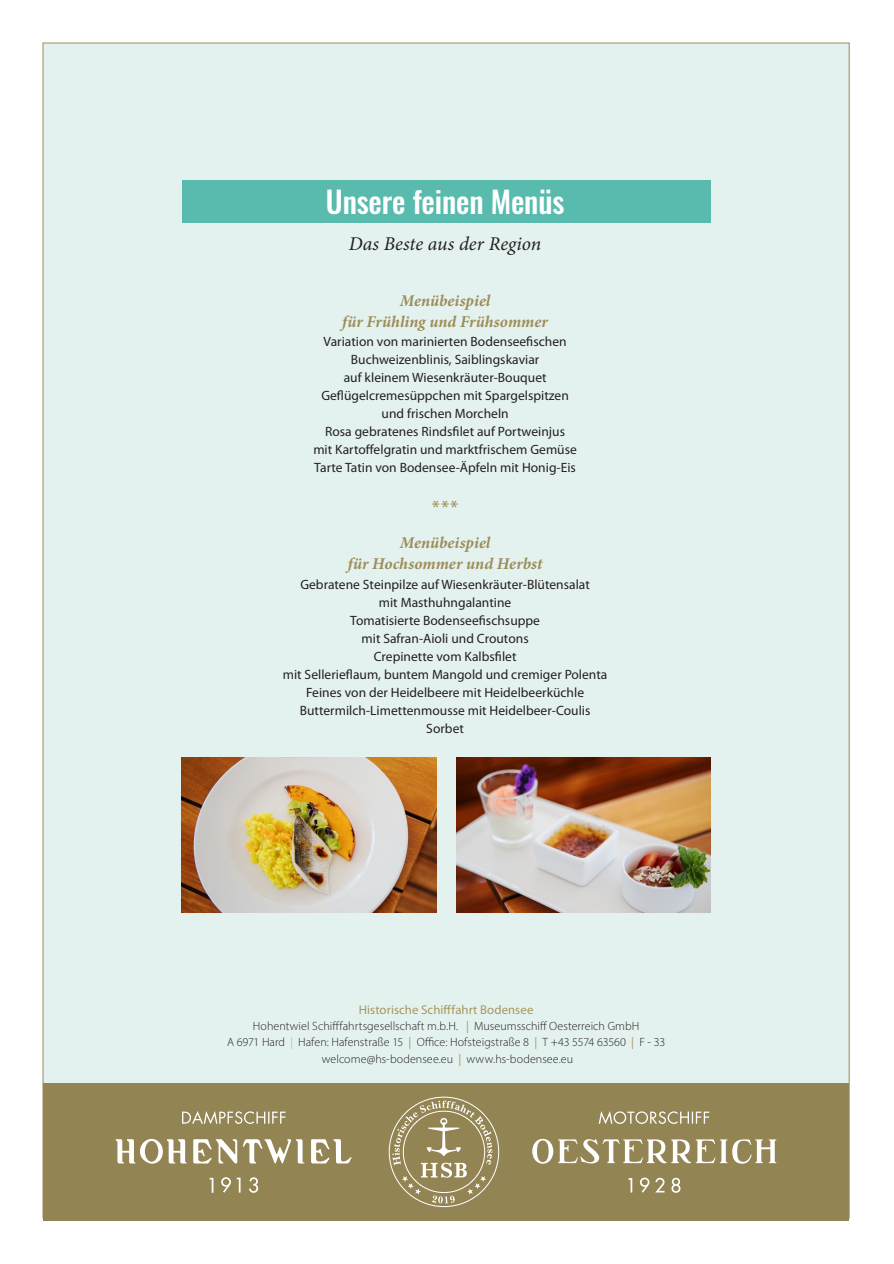
<style>
.page{position:relative;width:894px;height:1264px;background:#fff}
.page>*{position:absolute;margin:0;border:0;box-sizing:border-box;transform-origin:0 0}
.Headline_Oswald{font:500 30px "Oswald";letter-spacing:-.005em;color:#fff}
.Headline_Oswald-2{font:italic 19.5px "Minion Pro";color:#231f20}
.t1{font:19.5px "Myriad Pro";color:#9c8c58}
.Zwueber_Bold_Gold_ze{font:italic 700 16.5px "Minion Pro";color:#9c8c58}
.Menü_Fießtext_Blocks{font:13.5px "Myriad Pro";color:#231f20}
.t2{font:12.75px "Myriad Pro";letter-spacing:.01em;color:#a8965d}
.t3{font:300 12px/16.2px "Myriad Pro";letter-spacing:.005em;color:#231f20;text-align:center}
.s1{font-weight:400;color:#a8965d}
.s2{color:#a8a9ad}
</style>
<div class="page">
<div style="left:43px;top:43px;width:806px;height:1175px;background:#e4f2ef"></div>
<img style="left:182px;top:758px;width:254px;height:154px">
<img style="left:457px;top:758px;width:253px;height:154px">
<div style="left:182px;top:180px;width:528px;height:43px;background:#58bbae"></div>
<div style="left:43px;top:1083px;width:806px;height:138px;background:#938453"></div>
<svg style="left:193px;top:1139px;width:44px;height:24px"></svg>
<svg style="left:243px;top:1139px;width:62px;height:24px"></svg>
<svg style="left:116px;top:1139px;width:71px;height:25px"></svg>
<svg style="left:311px;top:1139px;width:41px;height:24px"></svg>
<svg style="left:209px;top:1178px;width:4px;height:15px"></svg>
<svg style="left:221px;top:1177px;width:20px;height:16px"></svg>
<svg style="left:249px;top:1177px;width:9px;height:16px"></svg>
<svg style="left:182px;top:1111px;width:104px;height:13px"></svg>
<svg style="left:532px;top:1139px;width:244px;height:25px"></svg>
<svg style="left:628px;top:1178px;width:4px;height:14px"></svg>
<svg style="left:655px;top:1178px;width:9px;height:14px"></svg>
<svg style="left:671px;top:1178px;width:9px;height:15px"></svg>
<svg style="left:640px;top:1177px;width:9px;height:15px"></svg>
<svg style="left:599px;top:1111px;width:110px;height:13px"></svg>
<svg style="left:389px;top:1096px;width:110px;height:111px"></svg>
<p class="Headline_Oswald" style="left:326px;top:186px;width:240px">Unsere feinen Menüs</p>
<p class="Headline_Oswald-2" style="left:349px;top:230px;width:194px">Das Beste aus der Region</p>
<p class="Zwueber_Bold_Gold_ze" style="left:400px;top:289px;width:92px">Menübeispiel</p>
<p class="Zwueber_Bold_Gold_ze" style="left:342px;top:310px;width:207px">für Frühling und Frühsommer</p>
<p class="Menü_Fießtext_Blocks" style="left:324px;top:335px;width:245px">Variation von marinierten Bodenseefischen</p>
<p class="Menü_Fießtext_Blocks" style="left:351px;top:353px;width:190px">Buchweizenblinis, Saiblingskaviar</p>
<p class="Menü_Fießtext_Blocks" style="left:344px;top:371px;width:204px">auf kleinem Wiesenkräuter-Bouquet</p>
<p class="Menü_Fießtext_Blocks" style="left:321px;top:389px;width:249px">Geflügelcremesüppchen mit Spargelspitzen</p>
<p class="Menü_Fießtext_Blocks" style="left:381px;top:407px;width:129px">und frischen Morcheln</p>
<p class="Menü_Fießtext_Blocks" style="left:325px;top:425px;width:241px">Rosa gebratenes Rindsfilet auf Portweinjus</p>
<p class="Menü_Fießtext_Blocks" style="left:313px;top:443px;width:265px">mit Kartoffelgratin und marktfrischem Gemüse</p>
<p class="Menü_Fießtext_Blocks" style="left:314px;top:461px;width:263px">Tarte Tatin von Bodensee-Äpfeln mit Honig-Eis</p>
<p class="t1" style="left:432px;top:497px;width:28px">***</p>
<p class="Zwueber_Bold_Gold_ze" style="left:400px;top:531px;width:92px">Menübeispiel</p>
<p class="Zwueber_Bold_Gold_ze" style="left:348px;top:552px;width:196px">für Hochsommer und Herbst</p>
<p class="Menü_Fießtext_Blocks" style="left:300px;top:577px;width:291px">Gebratene Steinpilze auf Wiesenkräuter-Blütensalat</p>
<p class="Menü_Fießtext_Blocks" style="left:379px;top:595px;width:134px">mit Masthuhngalantine</p>
<p class="Menü_Fießtext_Blocks" style="left:350px;top:613px;width:191px">Tomatisierte Bodenseefischsuppe</p>
<p class="Menü_Fießtext_Blocks" style="left:362px;top:631px;width:169px">mit Safran-Aioli und Croutons</p>
<p class="Menü_Fießtext_Blocks" style="left:374px;top:649px;width:144px">Crepinette vom Kalbsfilet</p>
<p class="Menü_Fießtext_Blocks" style="left:283px;top:667px;width:326px">mit Sellerieflaum, buntem Mangold und cremiger Polenta</p>
<p class="Menü_Fießtext_Blocks" style="left:306px;top:685px;width:279px">Feines von der Heidelbeere mit Heidelbeerküchle</p>
<p class="Menü_Fießtext_Blocks" style="left:300px;top:703px;width:292px">Buttermilch-Limettenmousse mit Heidelbeer-Coulis</p>
<p class="Menü_Fießtext_Blocks" style="left:426px;top:721px;width:39px">Sorbet</p>
<p class="t2" style="left:359px;top:1003px;width:176px">Historische Schifffahrt Bodensee</p>
<p class="t3" style="left:227px;top:1018px;width:440px">Hohentwiel Schifffahrtsgesellschaft m.b.H. <span class="s1">|</span> Museumsschiff Oesterreich GmbH<br>A 6971 Hard <span class="s2">|</span> Hafen: Hafenstraße 15 <span class="s1">|</span> Office: Hofsteigstraße 8 <span class="s1">|</span> T +43 5574 63560 <span class="s1">|</span> F - 33 welcome@hs-bodensee.eu <span class="s1">|</span> www.hs-bodensee.eu</p>
</div>
